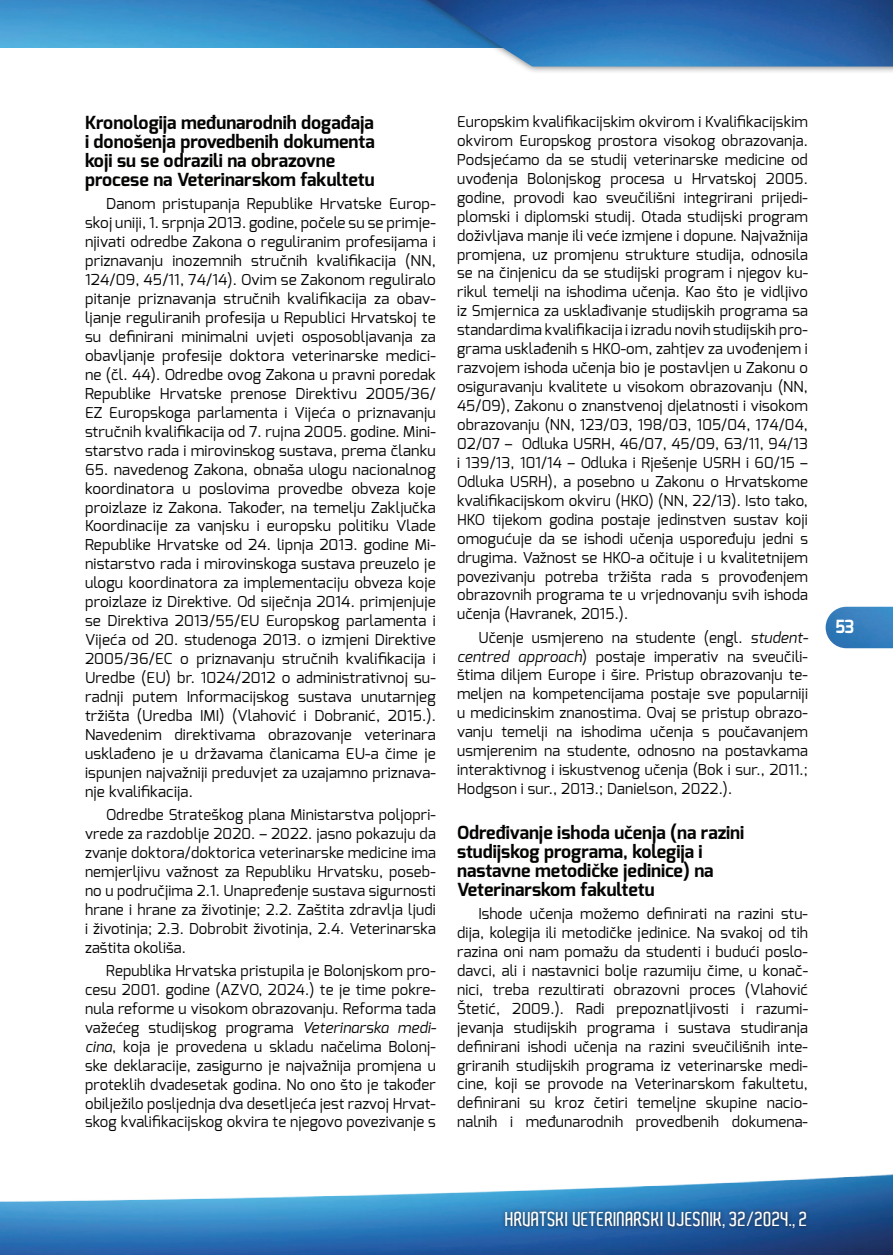
<style>
.page{position:relative;width:893px;height:1255px;background:#fff}
.page>*{position:absolute;margin:0;border:0;box-sizing:border-box;transform-origin:0 0}
.t1{font:600 19.5px "Aldo";color:#fff}
.t2{font:700 18.15px "Exo";color:#fff;scale:.9 1}
.t3{font:700 18px/18.9px "Exo";color:#040503}
.t4{font:15px/18.9px "Exo";letter-spacing:.01em;color:#040503;text-align:justify}
.s1{font-style:italic}
</style>
<div class="page">
<img style="left:0;top:0;width:388px;height:47px">
<div style="left:388px;top:0;width:505px;height:75px;background:#231f20;opacity:.75"></div>
<img style="left:395px;top:0;width:498px;height:66px">
<img style="left:0;top:1174px;width:893px;height:80px">
<img style="left:826px;top:606px;width:67px;height:42px">
<div style="left:501px;top:1207px;width:310px;height:25px;background:#231f20;opacity:.75"></div>
<p class="t3" style="left:85px;top:113px;width:291px">Kronologija međunarodnih događaja i donošenja provedbenih dokumenta koji su se odrazili na obrazovne procese na Veterinarskom fakultetu</p>
<p class="t4" style="left:85px;top:194px;width:352px;text-indent:21px">Danom pristupanja Republike Hrvatske Europ&shy;skoj uniji, 1. srpnja 2013. godine, počele su se primje&shy;njivati odredbe Zakona o reguliranim profesijama i priznavanju inozemnih stručnih kvalifikacija (NN, 124/09, 45/11, 74/14). Ovim se Zakonom reguliralo pitanje priznavanja stručnih kvalifikacija za obav&shy;ljanje reguliranih profesija u Republici Hrvatskoj te su definirani minimalni uvjeti osposobljavanja za obavljanje profesije doktora veterinarske medici&shy;ne (čl. 44). Odredbe ovog Zakona u pravni poredak Republike Hrvatske prenose Direktivu 2005/36/ EZ Europskoga parlamenta i Vijeća o priznavanju stručnih kvalifikacija od 7. rujna 2005. godine. Mini&shy;starstvo rada i mirovinskog sustava, prema članku</p>
<p class="t4" style="left:85px;top:459px;width:352px">65. navedenog Zakona, obnaša ulogu nacionalnog koordinatora u poslovima provedbe obveza koje proizlaze iz Zakona. Također, na temelju Zaključka Koordinacije za vanjsku i europsku politiku Vlade Republike Hrvatske od 24. lipnja 2013. godine Mi&shy;nistarstvo rada i mirovinskoga sustava preuzelo je ulogu koordinatora za implementaciju obveza koje proizlaze iz Direktive. Od siječnja 2014. primjenjuje se Direktiva 2013/55/EU Europskog parlamenta i Vijeća od 20. studenoga 2013. o izmjeni Direktive 2005/36/EC o priznavanju stručnih kvalifikacija i Uredbe (EU) br. 1024/2012 o administrativnoj su&shy;radnji putem Informacijskog sustava unutarnjeg tržišta (Uredba IMI) (Vlahović i Dobranić, 2015.).<br>Navedenim direktivama obrazovanje veterinara usklađeno je u državama članicama EU-a čime je ispunjen najvažniji preduvjet za uzajamno priznava&shy;nje kvalifikacija.</p>
<p class="t4" style="left:85px;top:805px;width:352px;text-indent:21px">Odredbe Strateškog plana Ministarstva poljopri&shy;vrede za razdoblje 2020. – 2022. jasno pokazuju da zvanje doktora/doktorica veterinarske medicine ima nemjerljivu važnost za Republiku Hrvatsku, poseb&shy;no u područjima 2.1. Unapređenje sustava sigurnosti hrane i hrane za životinje; 2.2. Zaštita zdravlja ljudi i životinja; 2.3. Dobrobit životinja, 2.4. Veterinarska zaštita okoliša.</p>
<p class="t4" style="left:85px;top:960px;width:353px;text-indent:21px">Republika Hrvatska pristupila je Bolonjskom pro&shy;cesu 2001. godine (AZVO, 2024.) te je time pokre&shy;nula reforme u visokom obrazovanju. Reforma tada važećeg studijskog programa <span class="s1">Veterinarska medi&shy;cina</span>, koja je provedena u skladu načelima Bolonj&shy;ske deklaracije, zasigurno je najvažnija promjena u proteklih dvadesetak godina. No ono što je također obilježilo posljednja dva desetljeća jest razvoj Hrvat&shy;skog kvalifikacijskog okvira te njegovo povezivanje s</p>
<p class="t4" style="left:457px;top:112px;width:352px">Europskim kvalifikacijskim okvirom i Kvalifikacijskim okvirom Europskog prostora visokog obrazovanja.<br>Podsjećamo da se studij veterinarske medicine od uvođenja Bolonjskog procesa u Hrvatskoj 2005. godine, provodi kao sveučilišni integrirani prijedi&shy;plomski i diplomski studij. Otada studijski program doživljava manje ili veće izmjene i dopune. Najvažnija promjena, uz promjenu strukture studija, odnosila se na činjenicu da se studijski program i njegov ku&shy;rikul temelji na ishodima učenja. Kao što je vidljivo iz Smjernica za usklađivanje studijskih programa sa standardima kvalifikacija i izradu novih studijskih pro&shy;grama usklađenih s HKO-om, zahtjev za uvođenjem i razvojem ishoda učenja bio je postavljen u Zakonu o osiguravanju kvalitete u visokom obrazovanju (NN, 45/09), Zakonu o znanstvenoj djelatnosti i visokom obrazovanju (NN, 123/03, 198/03, 105/04, 174/04, 02/07 – Odluka USRH, 46/07, 45/09, 63/11, 94/13 i 139/13, 101/14 – Odluka i Rješenje USRH i 60/15 – Odluka USRH), a posebno u Zakonu o Hrvatskome kvalifikacijskom okviru (HKO) (NN, 22/13). Isto tako, HKO tijekom godina postaje jedinstven sustav koji omogućuje da se ishodi učenja uspoređuju jedni s drugima. Važnost se HKO-a očituje i u kvalitetnijem povezivanju potreba tržišta rada s provođenjem obrazovnih programa te u vrjednovanju svih ishoda učenja (Havranek, 2015.).</p>
<p class="t4" style="left:457px;top:627px;width:353px;text-indent:21px">Učenje usmjereno na studente (engl. <span class="s1">student&shy;centred approach</span>) postaje imperativ na sveučili&shy;štima diljem Europe i šire. Pristup obrazovanju te&shy;meljen na kompetencijama postaje sve popularniji u medicinskim znanostima. Ovaj se pristup obrazo&shy;vanju temelji na ishodima učenja s poučavanjem usmjerenim na studente, odnosno na postavkama interaktivnog i iskustvenog učenja (Bok i sur., 2011.; Hodgson i sur., 2013.; Danielson, 2022.).</p>
<p class="t3" style="left:457px;top:823px;width:289px">Određivanje ishoda učenja (na razini studijskog programa, kolegija i nastavne metodičke jedinice) na<br>Veterinarskom fakultetu</p>
<p class="t4" style="left:457px;top:904px;width:352px;text-indent:21px">Ishode učenja možemo definirati na razini stu&shy;dija, kolegija ili metodičke jedinice. Na svakoj od tih razina oni nam pomažu da studenti i budući poslo&shy;davci, ali i nastavnici bolje razumiju čime, u konač&shy;nici, treba rezultirati obrazovni proces (Vlahović Štetić, 2009.). Radi prepoznatljivosti i razumi&shy;jevanja studijskih programa i sustava studiranja definirani ishodi učenja na razini sveučilišnih inte&shy;griranih studijskih programa iz veterinarske medi&shy;cine, koji se provode na Veterinarskom fakultetu, definirani su kroz četiri temeljne skupine nacio&shy;nalnih i međunarodnih provedbenih dokumena-</p>
<p class="t2" style="left:835px;top:614px;width:22px">53</p>
<h1 class="t1" style="left:505px;top:1207px;width:304px">HRVATSKI VETERINARSKI VJESNIK, 32/2024., 2</h1>
</div>
